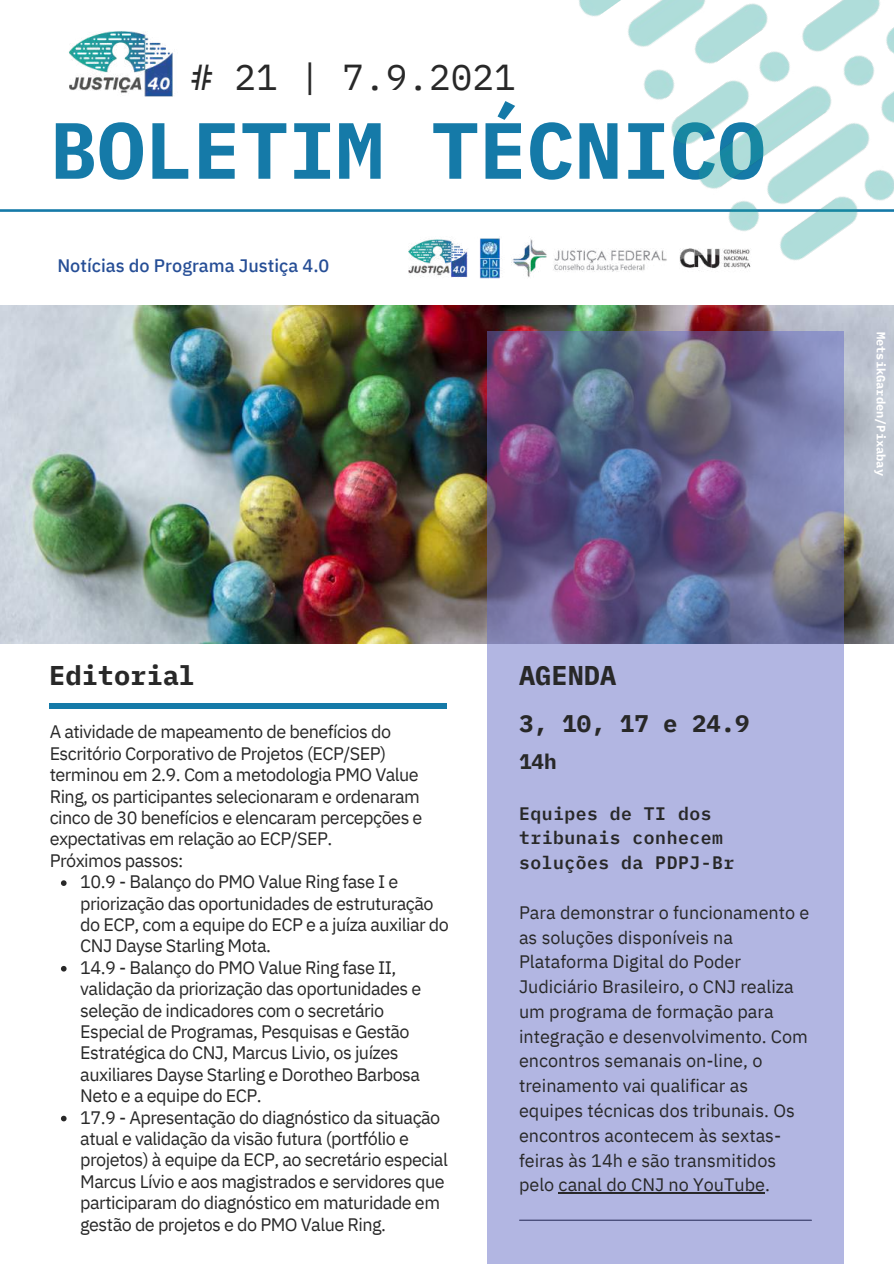
<style>
.page{position:relative;width:894px;height:1264px;background:#fff}
.page>*{position:absolute;margin:0;border:0;box-sizing:border-box;transform-origin:0 0}
.t1{font:700 79.5px "IBM Plex Mono";color:#157aa8}
.t2{font:36px "IBM Plex Mono";color:#282828}
.t3{font:700 27px "IBM Plex Mono";color:#282828}
.t4{font:700 24px "IBM Plex Mono";color:#282828}
.t5{font:700 21px "IBM Plex Mono";color:#282828}
.t6{font:18px/21.5px "IBM Plex Sans";letter-spacing:-.03em;color:#282828}
.t7{font:18px/24.8px "IBM Plex Sans";color:#282828}
.t8{font:600 18px/24.8px "IBM Plex Mono";letter-spacing:.03em;color:#282828}
.t9{font:500 18px "IBM Plex Sans";color:#264e96}
.t10{font:700 12px "IBM Plex Mono";color:#fff}
</style>
<div class="page">
<svg style="left:0;top:209px;width:529px;height:3px;background:#318ab2"></svg>
<div style="left:49px;top:703px;width:397px;height:5px;background:#157aa8"></div>
<img style="left:408px;top:238px;width:121px;height:41px">
<img style="left:529px;top:0;width:364px;height:277px">
<img style="left:69px;top:31px;width:104px;height:66px">
<img style="left:0;top:305px;width:893px;height:338px">
<svg style="left:487px;top:331px;width:356px;height:932px;background:#9999c4"></svg>
<hr style="left:558px;top:1192px;width:206px;height:1px;background:#282828">
<svg style="left:61px;top:880px;width:6px;height:6px"></svg>
<svg style="left:61px;top:965px;width:6px;height:6px"></svg>
<svg style="left:61px;top:1115px;width:6px;height:6px"></svg>
<h2 class="t2" style="left:191px;top:53px;width:326px"># 21 | 7.9.2021</h2>
<h1 class="t1" style="left:50px;top:97px;width:717px">BOLETIM TÉCNICO</h1>
<p class="t9" style="left:57px;top:254px;width:273px">Notícias do Programa Justiça 4.0</p>
<p class="t10" style="left:889px;top:332px;width:146px;rotate:90deg">MetsikGarden/Pixabay</p>
<h3 class="t3" style="left:49px;top:657px;width:147px">Editorial</h3>
<h3 class="t3" style="left:519px;top:657px;width:99px">AGENDA</h3>
<h3 class="t4" style="left:519px;top:707px;width:232px">3, 10, 17 e 24.9</h3>
<p class="t5" style="left:519px;top:747px;width:39px">14h</p>
<p class="t8" style="left:519px;top:800px;width:217px">Equipes de TI dos tribunais conhecem soluções da PDPJ-Br</p>
<p class="t7" style="left:519px;top:899px;width:292px">Para demonstrar o funcionamento e as soluções disponíveis na<br>Plataforma Digital do Poder<br>Judiciário Brasileiro, o CNJ realiza um programa de formação para integração e desenvolvimento. Com encontros semanais on-line, o treinamento vai qualificar as equipes técnicas dos tribunais. Os encontros acontecem às sextas&shy;feiras às 14h e são transmitidos pelo canal do CNJ no YouTube.</p>
<p class="t6" style="left:50px;top:721px;width:374px">A atividade de mapeamento de benefícios do Escritório Corporativo de Projetos (ECP/SEP) terminou em 2.9. Com a metodologia PMO Value Ring, os participantes selecionaram e ordenaram cinco de 30 benefícios e elencaram percepções e expectativas em relação ao ECP/SEP.<br>Próximos passos:</p>
<p class="t6" style="left:80px;top:870px;width:370px">10.9 - Balanço do PMO Value Ring fase I e priorização das oportunidades de estruturação do ECP, com a equipe do ECP e a juíza auxiliar do CNJ Dayse Starling Mota.<br>14.9 - Balanço do PMO Value Ring fase II, validação da priorização das oportunidades e seleção de indicadores com o secretário Especial de Programas, Pesquisas e Gestão Estratégica do CNJ, Marcus Livio, os juízes auxiliares Dayse Starling e Dorotheo Barbosa Neto e a equipe do ECP.<br>17.9 - Apresentação do diagnóstico da situação atual e validação da visão futura (portfólio e projetos) à equipe da ECP, ao secretário especial Marcus Lívio e aos magistrados e servidores que participaram do diagnóstico em maturidade em gestão de projetos e do PMO Value Ring.</p>
</div>
